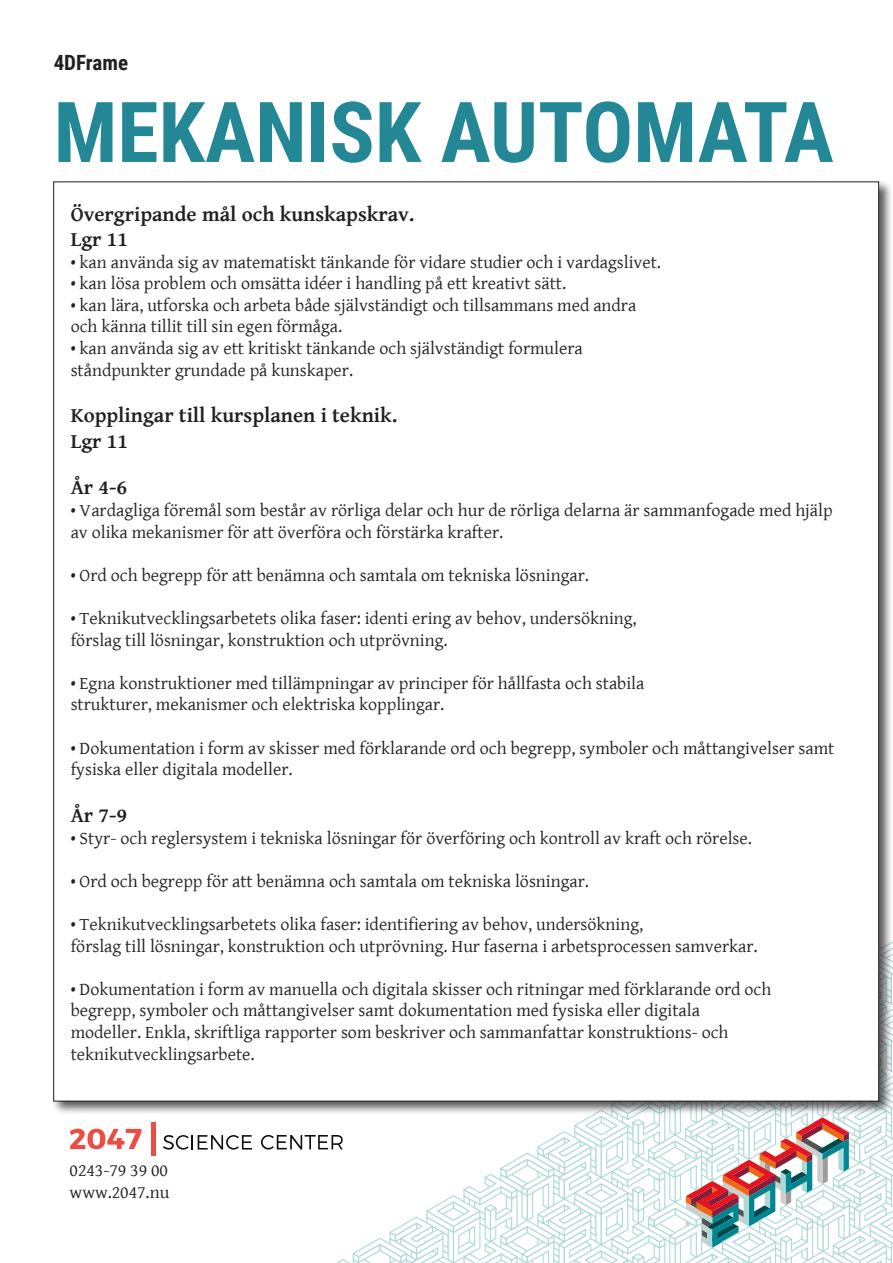
<style>
.page{position:relative;width:893px;height:1263px;background:#fff}
.page>*{position:absolute;margin:0;border:0;box-sizing:border-box;transform-origin:0 0}
.t1{font:700 84px "Roboto Condensed";color:#238796}
.t2{font:700 21px "Gentium Basic";color:#231f20}
.t3{font:700 21px "Roboto Condensed";color:#231f20}
.t4{font:18px/21.6px "Gentium Basic";color:#231f20}
</style>
<div class="page">
<div style="left:51px;top:179px;width:842px;height:937px;background:#231f20;opacity:.75"></div>
<div style="left:54px;top:182px;width:825px;height:919px;background:#fff"></div>
<svg style="left:70px;top:1129px;width:71px;height:20px"></svg>
<div style="left:151px;top:1122px;width:5px;height:33px;background:#ef4b42"></div>
<svg style="left:163px;top:1135px;width:89px;height:14px"></svg>
<svg style="left:261px;top:938px;width:632px;height:325px"></svg>
<p class="t3" style="left:54px;top:48px;width:76px">4DFrame</p>
<p class="t1" style="left:54px;top:73px;width:782px">MEKANISK AUTOMATA</p>
<p class="t2" style="left:71px;top:198px;width:345px">Övergripande mål och kunskapskrav.</p>
<p class="t2" style="left:71px;top:223px;width:59px">Lgr 11</p>
<p class="t4" style="left:71px;top:250px;width:592px">• kan använda sig av matematiskt tänkande för vidare studier och i vardagslivet.</p>
<p class="t4" style="left:71px;top:272px;width:497px">• kan lösa problem och omsätta idéer i handling på ett kreativt sätt.</p>
<p class="t4" style="left:71px;top:294px;width:567px">• kan lära, utforska och arbeta både självständigt och tillsammans med andra</p>
<p class="t4" style="left:71px;top:315px;width:273px">och känna tillit till sin egen förmåga.</p>
<p class="t4" style="left:71px;top:337px;width:514px">• kan använda sig av ett kritiskt tänkande och självständigt formulera</p>
<p class="t4" style="left:71px;top:358px;width:284px">ståndpunkter grundade på kunskaper.</p>
<p class="t2" style="left:71px;top:400px;width:328px">Kopplingar till kursplanen i teknik.</p>
<p class="t2" style="left:71px;top:425px;width:59px">Lgr 11</p>
<p class="t2" style="left:71px;top:472px;width:58px">År 4-6</p>
<p class="t4" style="left:71px;top:499px;width:763px">• Vardagliga föremål som består av rörliga delar och hur de rörliga delarna är sammanfogade med hjälp av olika mekanismer för att överföra och förstärka krafter.</p>
<p class="t4" style="left:71px;top:564px;width:520px">• Ord och begrepp för att benämna och samtala om tekniska lösningar.</p>
<p class="t4" style="left:71px;top:607px;width:568px">• Teknikutvecklingsarbetets olika faser: identi ering av behov, undersökning,</p>
<p class="t4" style="left:71px;top:628px;width:378px">förslag till lösningar, konstruktion och utprövning.</p>
<p class="t4" style="left:71px;top:672px;width:575px">• Egna konstruktioner med tillämpningar av principer för hållfasta och stabila</p>
<p class="t4" style="left:71px;top:693px;width:375px">strukturer, mekanismer och elektriska kopplingar.</p>
<p class="t4" style="left:71px;top:736px;width:765px">• Dokumentation i form av skisser med förklarande ord och begrepp, symboler och måttangivelser samt fysiska eller digitala modeller.</p>
<p class="t2" style="left:71px;top:799px;width:58px">År 7-9</p>
<p class="t4" style="left:71px;top:826px;width:683px">• Styr- och reglersystem i tekniska lösningar för överföring och kontroll av kraft och rörelse.</p>
<p class="t4" style="left:71px;top:870px;width:520px">• Ord och begrepp för att benämna och samtala om tekniska lösningar.</p>
<p class="t4" style="left:71px;top:913px;width:574px">• Teknikutvecklingsarbetets olika faser: identifiering av behov, undersökning,</p>
<p class="t4" style="left:71px;top:934px;width:689px">förslag till lösningar, konstruktion och utprövning. Hur faserna i arbetsprocessen samverkar.</p>
<p class="t4" style="left:71px;top:978px;width:702px">• Dokumentation i form av manuella och digitala skisser och ritningar med förklarande ord och begrepp, symboler och måttangivelser samt dokumentation med fysiska eller digitala</p>
<p class="t4" style="left:71px;top:1021px;width:659px">modeller. Enkla, skriftliga rapporter som beskriver och sammanfattar konstruktions- och</p>
<p class="t4" style="left:71px;top:1042px;width:186px">teknikutvecklingsarbete.</p>
<p class="t4" style="left:70px;top:1159px;width:100px">0243-79 39 00</p>
<p class="t4" style="left:70px;top:1181px;width:101px">www.2047.nu</p>
</div>
